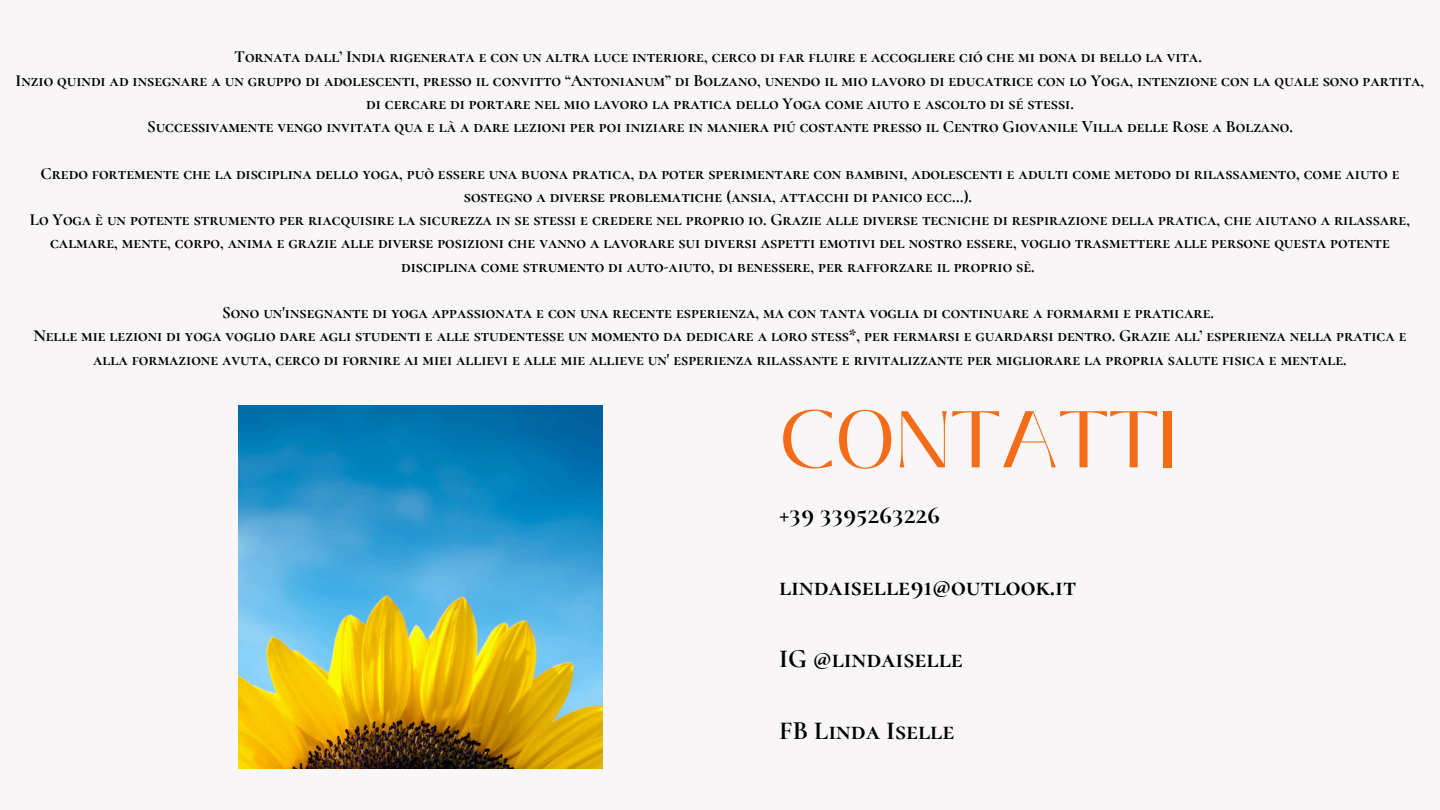
<style>
.page{position:relative;width:1440px;height:810px;background:#f8f6f6}
.page>*{position:absolute;margin:0;border:0;box-sizing:border-box;transform-origin:0 0}
.t1{font:80px "Black Mango";color:#f56c18}
.t2{font:700 26px "Cormorant SC";color:#000}
.t3{font:700 16.9px/23.2px "Cormorant SC";color:#000;text-align:center}
</style>
<div class="page">
<img style="left:239px;top:405px;width:364px;height:364px">
<p class="t3" style="left:234px;top:45px;width:969px">Tornata dall’ India rigenerata e con un altra luce interiore, cerco di far fluire e accogliere ció che mi dona di bello la vita.</p>
<p class="t3" style="left:16px;top:69px;width:1410px">Inzio quindi ad insegnare a un gruppo di adolescenti, presso il convitto “Antonianum” di Bolzano, unendo il mio lavoro di educatrice con lo Yoga, intenzione con la quale sono partita, di cercare di portare nel mio lavoro la pratica dello Yoga come aiuto e ascolto di sé stessi.</p>
<p class="t3" style="left:147px;top:115px;width:1147px">Successivamente vengo invitata qua e là a dare lezioni per poi iniziare in maniera piú costante presso il Centro Giovanile Villa delle Rose a Bolzano.</p>
<p class="t3" style="left:40px;top:162px;width:1361px">Credo fortemente che la disciplina dello yoga, può essere una buona pratica, da poter sperimentare con bambini, adolescenti e adulti come metodo di rilassamento, come aiuto e sostegno a diverse problematiche (ansia, attacchi di panico ecc…).</p>
<p class="t3" style="left:30px;top:208px;width:1382px">Lo Yoga è un potente strumento per riacquisire la sicurezza in se stessi e credere nel proprio io. Grazie alle diverse tecniche di respirazione della pratica, che aiutano a rilassare, calmare, mente, corpo, anima e grazie alle diverse posizioni che vanno a lavorare sui diversi aspetti emotivi del nostro essere, voglio trasmettere alle persone questa potente disciplina come strumento di auto-aiuto, di benessere, per rafforzare il proprio sè.</p>
<p class="t3" style="left:222px;top:301px;width:994px">Sono un'insegnante di yoga appassionata e con una recente esperienza, ma con tanta voglia di continuare a formarmi e praticare.</p>
<p class="t3" style="left:33px;top:324px;width:1375px">Nelle mie lezioni di yoga voglio dare agli studenti e alle studentesse un momento da dedicare a loro stess*, per fermarsi e guardarsi dentro. Grazie all’ esperienza nella pratica e alla formazione avuta, cerco di fornire ai miei allievi e alle mie allieve un' esperienza rilassante e rivitalizzante per migliorare la propria salute fisica e mentale.</p>
<h1 class="t1" style="left:779px;top:379px;width:399px">CONTATTI</h1>
<h1 class="t2" style="left:779px;top:499px;width:162px">+39 3395263226</h1>
<h2 class="t2" style="left:779px;top:571px;width:298px">lindaiselle91@outlook.it</h2>
<h2 class="t2" style="left:779px;top:643px;width:185px">IG @lindaiselle</h2>
<h2 class="t2" style="left:779px;top:715px;width:177px">FB Linda Iselle</h2>
</div>
